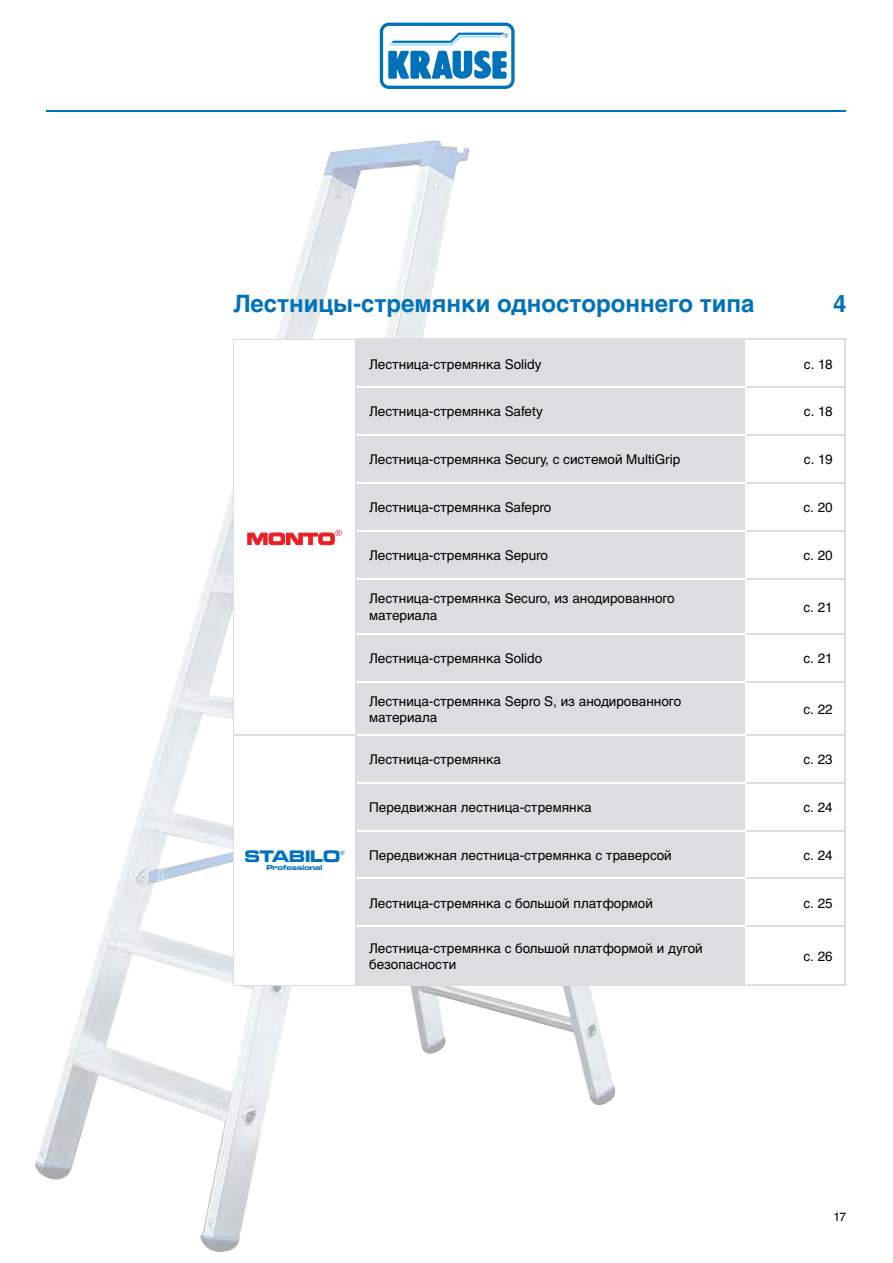
<style>
.page{position:relative;width:893px;height:1263px;background:#fff}
.page>*{position:absolute;margin:0;border:0;box-sizing:border-box;transform-origin:0 0}
.t1{font:700 24px "Helvetica Cyr";color:#0072bc}
.t2{font:17.25px "Microgramma D Bold Exte";color:#0072bc}
.t3{font:13.5px/16.2px "Helvetica Cyr Upright";color:#000}
.t4{font:12px "Helvetica Cyr Upright";color:#000}
.t5{font:7.65px "Microgramma D Bold Exte";color:#0072bc}
.t6{font:5.85px "Helvetica Neue LT";color:#0072bc}
</style>
<div class="page">
<svg style="left:378px;top:21px;width:138px;height:69px"></svg>
<svg style="left:380px;top:23px;width:135px;height:66px"></svg>
<hr style="left:47px;top:110px;width:799px;height:1px;background:#0072bc">
<img style="left:35px;top:140px;width:580px;height:1112px">
<svg style="left:234px;top:340px;width:122px;height:645px"></svg>
<div style="left:357px;top:340px;width:388px;height:644px;background:#dcddde"></div>
<div style="left:357px;top:388px;width:388px;height:537px;background:#dcddde"></div>
<hr style="left:357px;top:387px;width:390px;height:1px;background:#fff">
<hr style="left:357px;top:434px;width:390px;height:2px;background:#fff">
<hr style="left:357px;top:482px;width:390px;height:2px;background:#fff">
<hr style="left:357px;top:530px;width:390px;height:2px;background:#fff">
<hr style="left:357px;top:578px;width:390px;height:1px;background:#fff">
<hr style="left:357px;top:633px;width:390px;height:2px;background:#fff">
<hr style="left:357px;top:681px;width:390px;height:1px;background:#fff">
<hr style="left:357px;top:734px;width:390px;height:2px;background:#fff">
<hr style="left:357px;top:782px;width:390px;height:1px;background:#fff">
<hr style="left:357px;top:830px;width:390px;height:1px;background:#fff">
<hr style="left:356px;top:984px;width:390px;height:2px;background:#dcddde">
<hr style="left:746px;top:984px;width:100px;height:2px;background:#dcddde">
<hr style="left:233px;top:339px;width:123px;height:1px;background:#dcddde">
<hr style="left:233px;top:340px;width:1px;height:47px;background:#dcddde">
<hr style="left:233px;top:387px;width:1px;height:48px;background:#dcddde">
<hr style="left:233px;top:435px;width:1px;height:48px;background:#dcddde">
<hr style="left:233px;top:483px;width:1px;height:48px;background:#dcddde">
<hr style="left:233px;top:531px;width:1px;height:48px;background:#dcddde">
<hr style="left:233px;top:579px;width:1px;height:55px;background:#dcddde">
<hr style="left:233px;top:634px;width:1px;height:48px;background:#dcddde">
<hr style="left:233px;top:682px;width:1px;height:53px;background:#dcddde">
<hr style="left:233px;top:735px;width:1px;height:48px;background:#dcddde">
<hr style="left:233px;top:783px;width:1px;height:48px;background:#dcddde">
<hr style="left:233px;top:831px;width:1px;height:47px;background:#dcddde">
<hr style="left:233px;top:878px;width:1px;height:48px;background:#dcddde">
<hr style="left:233px;top:926px;width:1px;height:59px;background:#dcddde">
<hr style="left:233px;top:985px;width:123px;height:1px;background:#dcddde">
<hr style="left:356px;top:340px;width:1px;height:47px;background:#dcddde">
<hr style="left:356px;top:387px;width:1px;height:48px;background:#dcddde">
<hr style="left:356px;top:435px;width:1px;height:48px;background:#dcddde">
<hr style="left:356px;top:483px;width:1px;height:48px;background:#dcddde">
<hr style="left:356px;top:531px;width:1px;height:48px;background:#dcddde">
<hr style="left:356px;top:579px;width:1px;height:55px;background:#dcddde">
<hr style="left:356px;top:634px;width:1px;height:48px;background:#dcddde">
<hr style="left:356px;top:682px;width:1px;height:52px;background:#dcddde">
<hr style="left:233px;top:734px;width:124px;height:2px;background:#dcddde">
<hr style="left:356px;top:736px;width:1px;height:47px;background:#dcddde">
<hr style="left:356px;top:783px;width:1px;height:48px;background:#dcddde">
<hr style="left:356px;top:831px;width:1px;height:47px;background:#dcddde">
<hr style="left:356px;top:878px;width:1px;height:48px;background:#dcddde">
<hr style="left:356px;top:926px;width:1px;height:58px;background:#dcddde">
<hr style="left:357px;top:878px;width:390px;height:1px;background:#fff">
<hr style="left:357px;top:925px;width:390px;height:2px;background:#fff">
<hr style="left:356px;top:339px;width:390px;height:1px;background:#dcddde">
<hr style="left:746px;top:339px;width:100px;height:1px;background:#dcddde">
<hr style="left:845px;top:340px;width:1px;height:47px;background:#dcddde">
<hr style="left:845px;top:388px;width:1px;height:46px;background:#dcddde">
<hr style="left:845px;top:436px;width:1px;height:46px;background:#dcddde">
<hr style="left:845px;top:484px;width:1px;height:46px;background:#dcddde">
<hr style="left:845px;top:532px;width:1px;height:46px;background:#dcddde">
<hr style="left:845px;top:579px;width:1px;height:54px;background:#dcddde">
<hr style="left:845px;top:635px;width:1px;height:46px;background:#dcddde">
<hr style="left:845px;top:682px;width:1px;height:52px;background:#dcddde">
<hr style="left:845px;top:736px;width:1px;height:46px;background:#dcddde">
<hr style="left:845px;top:783px;width:1px;height:47px;background:#dcddde">
<hr style="left:845px;top:831px;width:1px;height:47px;background:#dcddde">
<hr style="left:845px;top:879px;width:1px;height:46px;background:#dcddde">
<hr style="left:845px;top:927px;width:1px;height:57px;background:#dcddde">
<hr style="left:747px;top:387px;width:99px;height:1px;background:#dcddde">
<hr style="left:747px;top:434px;width:99px;height:2px;background:#dcddde">
<hr style="left:747px;top:482px;width:99px;height:2px;background:#dcddde">
<hr style="left:747px;top:530px;width:99px;height:2px;background:#dcddde">
<hr style="left:747px;top:578px;width:99px;height:1px;background:#dcddde">
<hr style="left:747px;top:633px;width:99px;height:2px;background:#dcddde">
<hr style="left:747px;top:681px;width:99px;height:1px;background:#dcddde">
<hr style="left:747px;top:734px;width:99px;height:2px;background:#dcddde">
<hr style="left:747px;top:782px;width:99px;height:1px;background:#dcddde">
<hr style="left:747px;top:830px;width:99px;height:1px;background:#dcddde">
<hr style="left:747px;top:878px;width:99px;height:1px;background:#dcddde">
<hr style="left:747px;top:925px;width:99px;height:2px;background:#dcddde">
<svg style="left:248px;top:530px;width:94px;height:15px"></svg>
<h1 class="t1" style="left:233px;top:290px;width:523px">Лестницы-стремянки одностороннего типа</h1>
<h1 class="t1" style="left:833px;top:290px;width:15px">4</h1>
<p class="t2" style="left:245px;top:845px;width:97px">STABILO</p>
<p class="t5" style="left:266px;top:862px;width:58px">Professional</p>
<p class="t6" style="left:340px;top:849px;width:6px">®</p>
<p class="t3" style="left:369px;top:356px;width:174px">Лестница-стремянка Solidy</p>
<p class="t3" style="left:804px;top:356px;width:30px">с. 18</p>
<p class="t3" style="left:369px;top:404px;width:175px">Лестница-стремянка Safety</p>
<p class="t3" style="left:804px;top:404px;width:30px">с. 18</p>
<p class="t3" style="left:369px;top:452px;width:313px">Лестница-стремянка Secury, c системой MultiGrip</p>
<p class="t3" style="left:804px;top:452px;width:30px">с. 19</p>
<p class="t3" style="left:369px;top:499px;width:184px">Лестница-стремянка Safepro</p>
<p class="t3" style="left:803px;top:499px;width:31px">с. 20</p>
<p class="t3" style="left:369px;top:547px;width:180px">Лестница-стремянка Sepuro</p>
<p class="t3" style="left:803px;top:547px;width:31px">с. 20</p>
<p class="t3" style="left:369px;top:591px;width:307px">Лестница-стремянка Securo, из анодированного материала</p>
<p class="t3" style="left:803px;top:599px;width:31px">с. 21</p>
<p class="t3" style="left:369px;top:650px;width:175px">Лестница-стремянка Solido</p>
<p class="t3" style="left:803px;top:650px;width:31px">с. 21</p>
<p class="t3" style="left:369px;top:693px;width:313px">Лестница-стремянка Sepro S, из анодированного материала</p>
<p class="t3" style="left:803px;top:701px;width:31px">с. 22</p>
<p class="t3" style="left:369px;top:751px;width:133px">Лестница-стремянка</p>
<p class="t3" style="left:803px;top:751px;width:31px">с. 23</p>
<p class="t3" style="left:369px;top:799px;width:224px">Передвижная лестница-стремянка</p>
<p class="t3" style="left:803px;top:799px;width:31px">с. 24</p>
<p class="t3" style="left:369px;top:847px;width:304px">Передвижная лестница-стремянка с траверсой</p>
<p class="t3" style="left:803px;top:847px;width:31px">с. 24</p>
<p class="t3" style="left:369px;top:895px;width:285px">Лестница-стремянка с большой платформой</p>
<p class="t3" style="left:803px;top:895px;width:31px">с. 25</p>
<p class="t3" style="left:369px;top:940px;width:335px">Лестница-стремянка с большой платформой и дугой безопасности</p>
<p class="t3" style="left:803px;top:948px;width:31px">с. 26</p>
<p class="t4" style="left:833px;top:1210px;width:14px">17</p>
</div>
